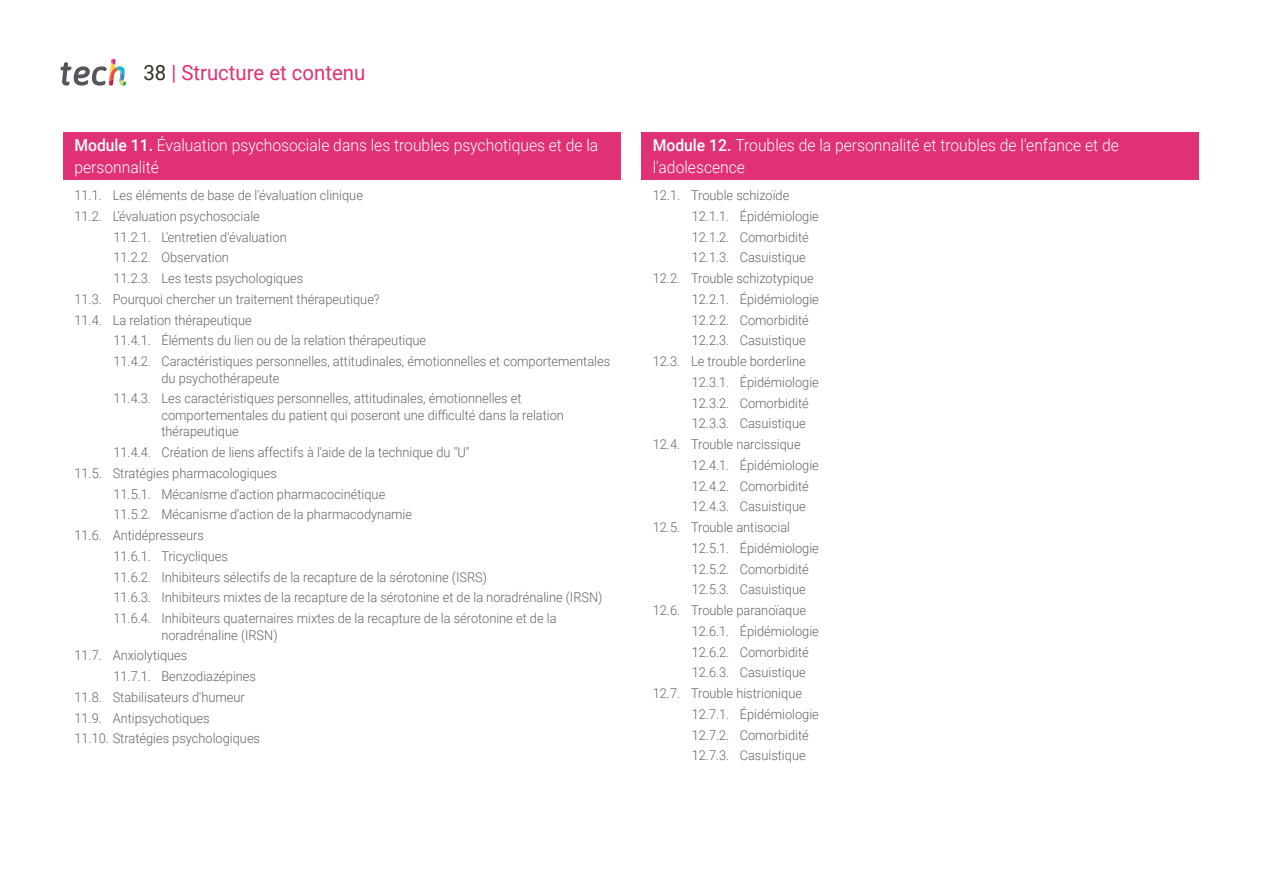
<style>
.page{position:relative;width:1263px;height:893px;background:#fff}
.page>*{position:absolute;margin:0;border:0;box-sizing:border-box;transform-origin:0 0}
.t1{font:21px "Roboto";color:#df3174}
.t2{font:300 16.5px/22.5px "Roboto";color:#fff;scale:.95 1}
.t3{font:300 13.5px/20.7px "Roboto";color:#61646a;scale:.95 1}
.s1{color:#312e20}
.s2{font-weight:500}
</style>
<div class="page">
<svg style="left:61px;top:59px;width:65px;height:27px"></svg>
<div style="left:63px;top:132px;width:558px;height:47px;background:#df3174"></div>
<div style="left:642px;top:132px;width:557px;height:47px;background:#df3174"></div>
<h1 class="t1" style="left:144px;top:57px;width:223px"><span class="s1">38</span> | Structure et contenu</h1>
<p class="t2" style="left:74px;top:133px;width:553px"><span class="s2">Module 11.</span> Évaluation psychosociale dans les troubles psychotiques et de la personnalité</p>
<p class="t3" style="left:74px;top:184px;width:305px">11.1. Les éléments de base de l'évaluation clinique</p>
<p class="t3" style="left:74px;top:205px;width:197px">11.2. L’évaluation psychosociale</p>
<p class="t3" style="left:113px;top:226px;width:184px">11.2.1. L'entretien d'évaluation</p>
<p class="t3" style="left:113px;top:247px;width:123px">11.2.2. Observation</p>
<p class="t3" style="left:113px;top:267px;width:201px">11.2.3. Les tests psychologiques</p>
<p class="t3" style="left:74px;top:288px;width:323px">11.3. Pourquoi chercher un traitement thérapeutique?</p>
<p class="t3" style="left:74px;top:309px;width:188px">11.4. La relation thérapeutique</p>
<p class="t3" style="left:113px;top:330px;width:331px">11.4.1. Éléments du lien ou de la relation thérapeutique</p>
<p class="t3" style="left:113px;top:350px;width:524px">11.4.2. Caractéristiques personnelles, attitudinales, émotionnelles et comportementales</p>
<p class="t3" style="left:113px;top:367px;width:431px;text-indent:48px">du psychothérapeute<br>11.4.3. Les caractéristiques personnelles, attitudinales, émotionnelles et</p>
<p class="t3" style="left:161px;top:406px;width:425px;line-height:16.5px">comportementales du patient qui poseront une difficulté dans la relation thérapeutique</p>
<p class="t3" style="left:113px;top:441px;width:376px">11.4.4. Création de liens affectifs à l'aide de la technique du "U"</p>
<p class="t3" style="left:74px;top:462px;width:215px">11.5. Stratégies pharmacologiques</p>
<p class="t3" style="left:113px;top:483px;width:288px">11.5.1. Mécanisme d'action pharmacocinétique</p>
<p class="t3" style="left:113px;top:504px;width:316px">11.5.2. Mécanisme d'action de la pharmacodynamie</p>
<p class="t3" style="left:74px;top:524px;width:138px">11.6. Antidépresseurs</p>
<p class="t3" style="left:113px;top:545px;width:122px">11.6.1. Tricycliques</p>
<p class="t3" style="left:113px;top:566px;width:395px">11.6.2. Inhibiteurs sélectifs de la recapture de la sérotonine (ISRS)</p>
<p class="t3" style="left:113px;top:587px;width:516px">11.6.3. Inhibiteurs mixtes de la recapture de la sérotonine et de la noradrénaline (IRSN)</p>
<p class="t3" style="left:113px;top:607px;width:468px">11.6.4. Inhibiteurs quaternaires mixtes de la recapture de la sérotonine et de la</p>
<p class="t3" style="left:161px;top:624px;width:124px">noradrénaline (IRSN)</p>
<p class="t3" style="left:74px;top:645px;width:120px">11.7. Anxiolytiques</p>
<p class="t3" style="left:113px;top:665px;width:152px">11.7.1. Benzodiazépines</p>
<p class="t3" style="left:74px;top:686px;width:181px">11.8. Stabilisateurs d'humeur</p>
<p class="t3" style="left:74px;top:707px;width:144px">11.9. Antipsychotiques</p>
<p class="t3" style="left:74px;top:728px;width:197px">11.10. Stratégies psychologiques</p>
<p class="t2" style="left:653px;top:133px;width:492px"><span class="s2">Module 12.</span> Troubles de la personnalité et troubles de l'enfance et de l'adolescence</p>
<p class="t3" style="left:653px;top:184px;width:145px">12.1. Trouble schizoïde</p>
<p class="t3" style="left:692px;top:205px;width:135px">12.1.1. Épidémiologie</p>
<p class="t3" style="left:692px;top:226px;width:125px">12.1.2. Comorbidité</p>
<p class="t3" style="left:692px;top:247px;width:121px">12.1.3. Casuistique</p>
<p class="t3" style="left:653px;top:267px;width:171px">12.2. Trouble schizotypique</p>
<p class="t3" style="left:692px;top:288px;width:135px">12.2.1. Épidémiologie</p>
<p class="t3" style="left:692px;top:309px;width:125px">12.2.2. Comorbidité</p>
<p class="t3" style="left:692px;top:330px;width:121px">12.2.3. Casuistique</p>
<p class="t3" style="left:653px;top:350px;width:163px">12.3. Le trouble borderline</p>
<p class="t3" style="left:692px;top:371px;width:135px">12.3.1. Épidémiologie</p>
<p class="t3" style="left:692px;top:392px;width:125px">12.3.2. Comorbidité</p>
<p class="t3" style="left:692px;top:413px;width:121px">12.3.3. Casuistique</p>
<p class="t3" style="left:653px;top:433px;width:157px">12.4. Trouble narcissique</p>
<p class="t3" style="left:692px;top:454px;width:135px">12.4.1. Épidémiologie</p>
<p class="t3" style="left:692px;top:475px;width:125px">12.4.2. Comorbidité</p>
<p class="t3" style="left:692px;top:496px;width:121px">12.4.3. Casuistique</p>
<p class="t3" style="left:653px;top:516px;width:146px">12.5. Trouble antisocial</p>
<p class="t3" style="left:692px;top:537px;width:135px">12.5.1. Épidémiologie</p>
<p class="t3" style="left:692px;top:558px;width:125px">12.5.2. Comorbidité</p>
<p class="t3" style="left:692px;top:579px;width:121px">12.5.3. Casuistique</p>
<p class="t3" style="left:653px;top:599px;width:163px">12.6. Trouble paranoïaque</p>
<p class="t3" style="left:692px;top:620px;width:135px">12.6.1. Épidémiologie</p>
<p class="t3" style="left:692px;top:641px;width:125px">12.6.2. Comorbidité</p>
<p class="t3" style="left:692px;top:662px;width:121px">12.6.3. Casuistique</p>
<p class="t3" style="left:653px;top:682px;width:159px">12.7. Trouble histrionique</p>
<p class="t3" style="left:692px;top:703px;width:135px">12.7.1. Épidémiologie</p>
<p class="t3" style="left:692px;top:724px;width:125px">12.7.2. Comorbidité</p>
<p class="t3" style="left:692px;top:745px;width:121px">12.7.3. Casuistique</p>
</div>
